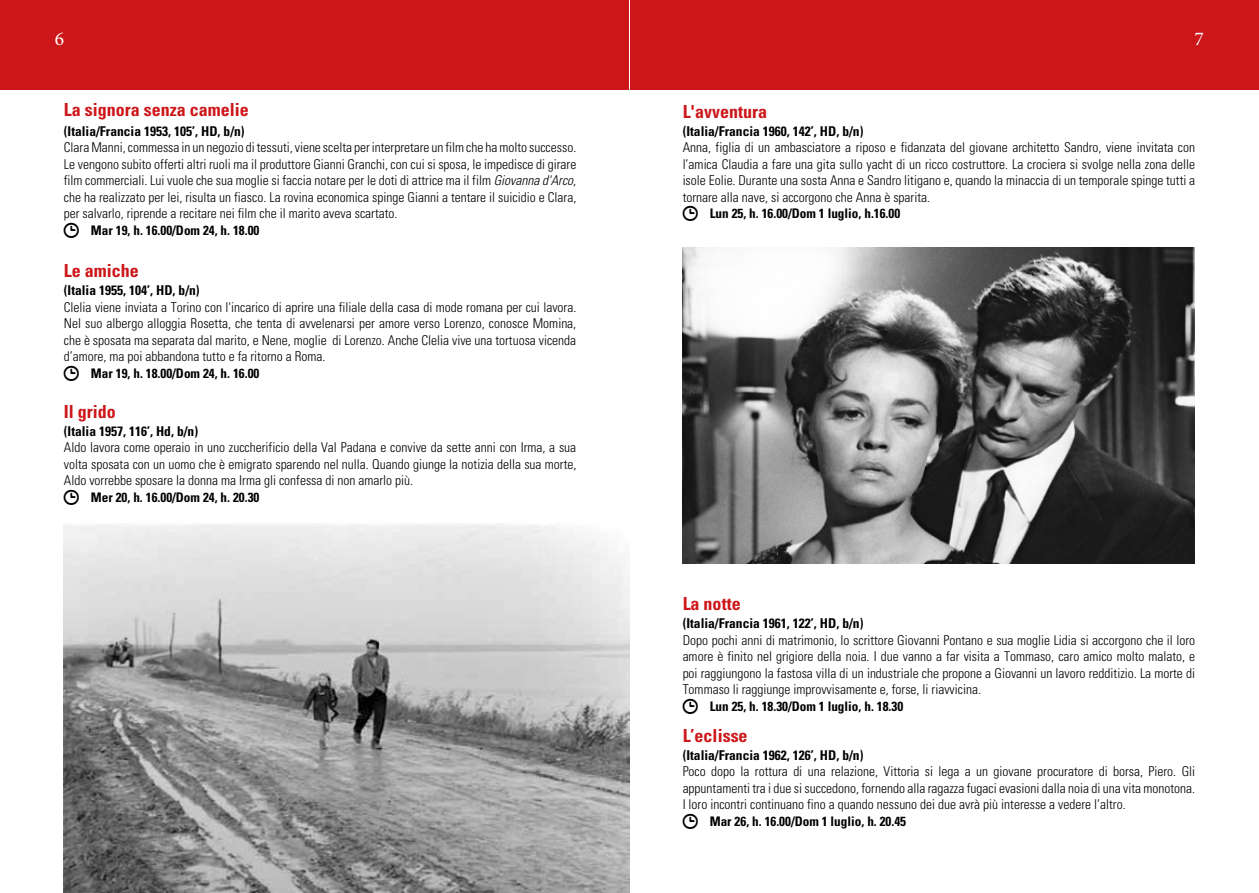
<style>
.page{position:relative;width:1259px;height:893px;background:#fff}
.page>*{position:absolute;margin:0;border:0;box-sizing:border-box;transform-origin:0 0}
.t1{font:19.5px "Minion Pro";color:#fff}
.t2{font:700 condensed 18px "Univers";color:#cd1619}
.t3{font:300 condensed 13.5px/16.5px "Univers";color:#000;text-align:justify}
.t4{font:700 condensed 13.5px "Univers";color:#000}
.t5{font:700 condensed 13.2px "Univers";color:#000}
.s1{font-style:italic}
</style>
<div class="page">
<div style="left:630px;top:0;width:629px;height:89px;background:#cd1619"></div>
<div style="left:1px;top:0;width:628px;height:89px;background:#cd1619"></div>
<img style="left:64px;top:523px;width:565px;height:370px">
<img style="left:682px;top:248px;width:512px;height:315px">
<h1 class="t1" style="left:55px;top:26px;width:11px">6</h1>
<h2 class="t2" style="left:64px;top:99px;width:186px">La signora senza camelie</h2>
<p class="t4" style="left:64px;top:123px;width:182px">(Italia/Francia 1953, 105’, HD, b/n)</p>
<p class="t3" style="left:64px;top:139px;width:514px">Clara Manni, commessa in un negozio di tessuti, viene scelta per interpretare un film che ha molto successo.<br>Le vengono subito offerti altri ruoli ma il produttore Gianni Granchi, con cui si sposa, le impedisce di girare film commerciali. Lui vuole che sua moglie si faccia notare per le doti di attrice ma il film <span class="s1">Giovanna d'Arco</span>, che ha realizzato per lei, risulta un fiasco. La rovina economica spinge Gianni a tentare il suicidio e Clara, per salvarlo, riprende a recitare nei film che il marito aveva scartato.</p>
<p class="t5" style="left:91px;top:222px;width:170px">Mar 19, h. 16.00/Dom 24, h. 18.00</p>
<h2 class="t2" style="left:64px;top:260px;width:76px">Le amiche</h2>
<p class="t4" style="left:64px;top:282px;width:137px">(Italia 1955, 104’, HD, b/n)</p>
<p class="t3" style="left:64px;top:299px;width:514px">Clelia viene inviata a Torino con l'incarico di aprire una filiale della casa di mode romana per cui lavora.<br>Nel suo albergo alloggia Rosetta, che tenta di avvelenarsi per amore verso Lorenzo, conosce Momina, che è sposata ma separata dal marito, e Nene, moglie di Lorenzo. Anche Clelia vive una tortuosa vicenda d’amore, ma poi abbandona tutto e fa ritorno a Roma.</p>
<p class="t5" style="left:91px;top:365px;width:170px">Mar 19, h. 18.00/Dom 24, h. 16.00</p>
<h2 class="t2" style="left:64px;top:400px;width:54px">Il grido</h2>
<p class="t4" style="left:64px;top:423px;width:136px">(Italia 1957, 116’, Hd, b/n)</p>
<p class="t3" style="left:64px;top:439px;width:514px">Aldo lavora come operaio in uno zuccherificio della Val Padana e convive da sette anni con Irma, a sua volta sposata con un uomo che è emigrato sparendo nel nulla. Quando giunge la notizia della sua morte, Aldo vorrebbe sposare la donna ma Irma gli confessa di non amarlo più.</p>
<p class="t5" style="left:91px;top:489px;width:170px">Mer 20, h. 16.00/Dom 24, h. 20.30</p>
<h1 class="t1" style="left:1194px;top:26px;width:11px">7</h1>
<h2 class="t2" style="left:682px;top:100px;width:86px">L'avventura</h2>
<p class="t4" style="left:682px;top:123px;width:182px">(Italia/Francia 1960, 142’, HD, b/n)</p>
<p class="t3" style="left:682px;top:139px;width:514px">Anna, figlia di un ambasciatore a riposo e fidanzata del giovane architetto Sandro, viene invitata con l’amica Claudia a fare una gita sullo yacht di un ricco costruttore. La crociera si svolge nella zona delle isole Eolie. Durante una sosta Anna e Sandro litigano e, quando la minaccia di un temporale spinge tutti a tornare alla nave, si accorgono che Anna è sparita.</p>
<p class="t5" style="left:709px;top:206px;width:192px">Lun 25, h. 16.00/Dom 1 luglio, h.16.00</p>
<h2 class="t2" style="left:682px;top:593px;width:59px">La notte</h2>
<p class="t4" style="left:682px;top:615px;width:182px">(Italia/Francia 1961, 122’, HD, b/n)</p>
<p class="t3" style="left:682px;top:632px;width:514px">Dopo pochi anni di matrimonio, lo scrittore Giovanni Pontano e sua moglie Lidia si accorgono che il loro amore è finito nel grigiore della noia. I due vanno a far visita a Tommaso, caro amico molto malato, e poi raggiungono la fastosa villa di un industriale che propone a Giovanni un lavoro redditizio. La morte di Tommaso li raggiunge improvvisamente e, forse, li riavvicina.</p>
<p class="t5" style="left:709px;top:698px;width:195px">Lun 25, h. 18.30/Dom 1 luglio, h. 18.30</p>
<h2 class="t2" style="left:682px;top:724px;width:66px">L’eclisse</h2>
<p class="t4" style="left:682px;top:747px;width:182px">(Italia/Francia 1962, 126’, HD, b/n)</p>
<p class="t3" style="left:682px;top:763px;width:514px">Poco dopo la rottura di una relazione, Vittoria si lega a un giovane procuratore di borsa, Piero. Gli appuntamenti tra i due si succedono, fornendo alla ragazza fugaci evasioni dalla noia di una vita monotona.<br>I loro incontri continuano fino a quando nessuno dei due avrà più interesse a vedere l’altro.</p>
<p class="t5" style="left:709px;top:813px;width:198px">Mar 26, h. 16.00/Dom 1 luglio, h. 20.45</p>
</div>
